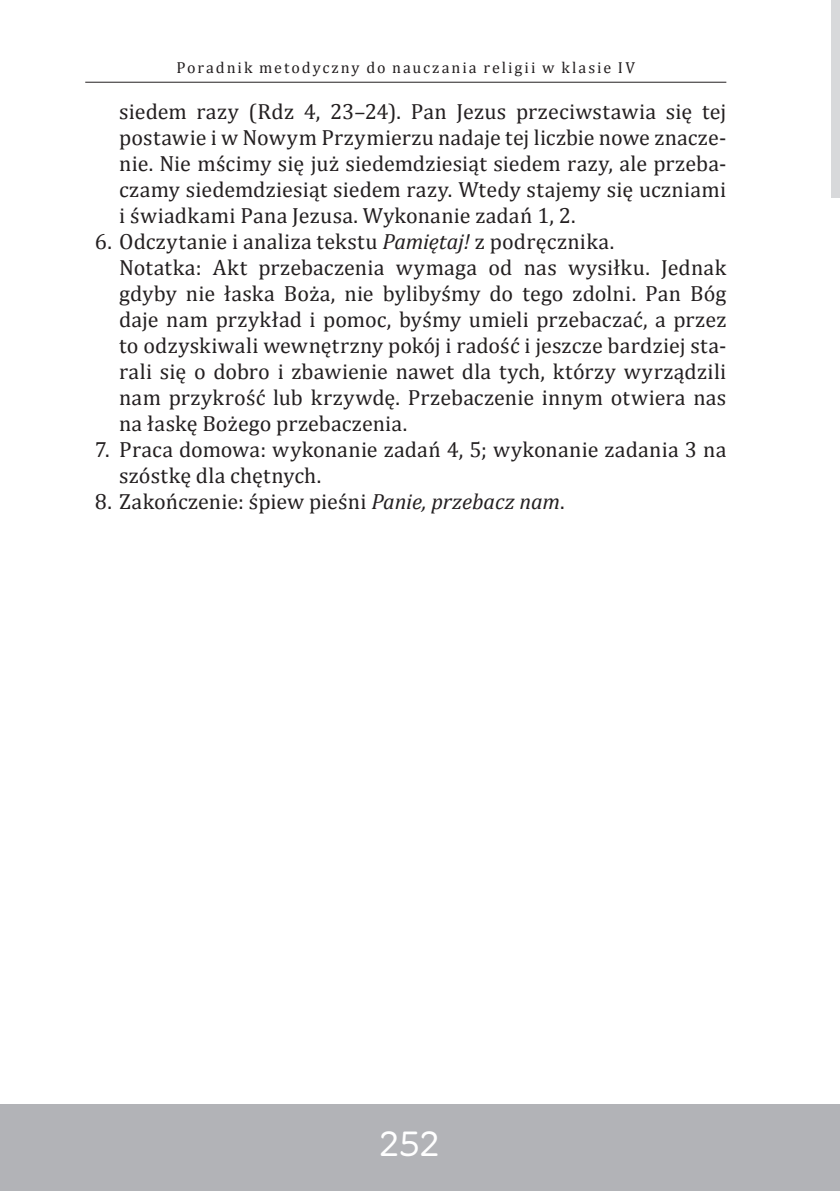
<style>
.page{position:relative;width:840px;height:1191px;background:#fff}
.page>*{position:absolute;margin:0;border:0;box-sizing:border-box;transform-origin:0 0}
.t1{font:300 36px "Merge";color:#fff}
.t2{font:22px/26px "Cambria";letter-spacing:.01em;color:#231f20}
.t3{font:16px "Cambria";letter-spacing:.12em;color:#231f20}
.s1{font-style:italic}
</style>
<div class="page">
<div style="left:0;top:1104px;width:839px;height:87px;background:#b2b3b7"></div>
<hr style="left:85px;top:82px;width:641px;height:1px;background:#231f20">
<div style="left:831px;top:0;width:8px;height:197px;background:#d8d9db"></div>
<p class="t3" style="left:176px;top:58px;width:459px">Poradnik metodyczny do nauczania religii w klasie IV</p>
<p class="t2" style="left:119px;top:99px;width:608px;text-align:justify">siedem razy (Rdz 4, 23–24). Pan Jezus przeciwstawia się tej postawie i w Nowym Przymierzu nadaje tej liczbie nowe znacze&shy;nie. Nie mścimy się już siedemdziesiąt siedem razy, ale przeba&shy;czamy siedemdziesiąt siedem razy. Wtedy stajemy się uczniami i świadkami Pana Jezusa. Wykonanie zadań 1, 2.</p>
<p class="t2" style="left:119px;top:229px;width:608px;text-indent:-24px">6. Odczytanie i analiza tekstu <span class="s1">Pamiętaj!</span> z podręcznika.<br>Notatka: Akt przebaczenia wymaga od nas wysiłku. Jednak gdyby nie łaska Boża, nie bylibyśmy do tego zdolni. Pan Bóg daje nam przykład i pomoc, byśmy umieli przebaczać, a przez to odzyskiwali wewnętrzny pokój i radość i jeszcze bardziej sta&shy;rali się o dobro i zbawienie nawet dla tych, którzy wyrządzili nam przykrość lub krzywdę. Przebaczenie innym otwiera nas na łaskę Bożego przebaczenia.</p>
<p class="t2" style="left:119px;top:437px;width:608px;text-indent:-24px">7. Praca domowa: wykonanie zadań 4, 5; wykonanie zadania 3 na szóstkę dla chętnych.</p>
<p class="t2" style="left:95px;top:489px;width:471px">8. Zakończenie: śpiew pieśni <span class="s1">Panie, przebacz nam</span>.</p>
<p class="t1" style="left:379px;top:1122px;width:62px">252</p>
</div>
